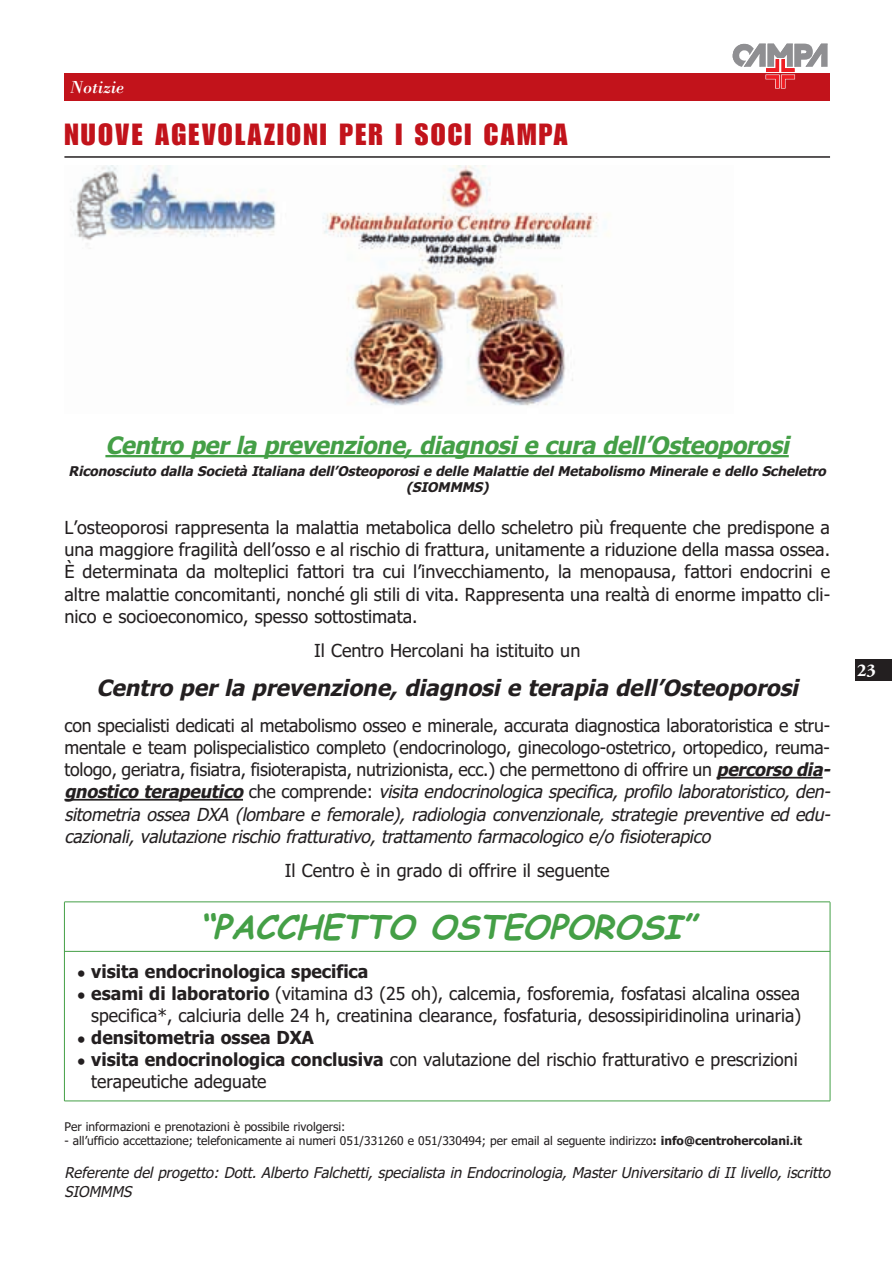
<style>
.page{position:relative;width:892px;height:1263px;background:#fff}
.page>*{position:absolute;margin:0;border:0;box-sizing:border-box;transform-origin:0 0}
.t1{font:italic 700 33px "Comic Sans MS";color:#449f46}
.t2{font:30px "Impact LT Std";letter-spacing:.07em;color:#c2131b}
.t3{font:italic 24px "Tahoma Bold OTF";color:#449f46}
.t4{font:italic 22.5px "Tahoma Bold OTF";color:#231f20}
.t5{font:18px/22px "Tahoma";color:#231f20}
.t6{font:18px "Tahoma Bold OTF";color:#231f20}
.t7{font:italic 18px "Bodoni Std";color:#fff}
.t8{font:700 18px "Adobe Garamond Pro";color:#fff}
.t9{font:italic 15px/18.5px "Tahoma";color:#231f20}
.t10{font:italic 13.5px/16.6px "Tahoma Bold OTF";color:#231f20;text-align:center}
.t11{font:12px "Tahoma";color:#231f20}
.s1{font-family:"Tahoma Bold OTF";font-style:italic}
.s2{font-style:italic}
.s3{font-size:13.5px}
.s4{font-family:"Tahoma Bold OTF";font-size:13.5px}
.s5{font-family:"Tahoma Bold OTF"}
</style>
<div class="page">
<div style="left:855px;top:660px;width:37px;height:21px;background:#231f20"></div>
<hr style="left:64px;top:156px;width:766px;height:2px;background:#231f20">
<hr style="left:105px;top:455px;width:683px;height:2px;background:#449f46">
<hr style="left:716px;top:777px;width:106px;height:2px;background:#231f20">
<hr style="left:64px;top:799px;width:179px;height:2px;background:#231f20">
<div style="left:64px;top:74px;width:766px;height:27px;background:#c2131b"></div>
<svg style="left:732px;top:44px;width:96px;height:45px"></svg>
<img style="left:70px;top:165px;width:539px;height:241px">
<hr style="left:64px;top:901px;width:766px;height:1px;background:#449f46">
<hr style="left:64px;top:951px;width:766px;height:1px;background:#449f46">
<hr style="left:64px;top:1100px;width:766px;height:1px;background:#449f46">
<hr style="left:64px;top:902px;width:1px;height:199px;background:#449f46">
<hr style="left:829px;top:902px;width:1px;height:199px;background:#449f46">
<p class="t7" style="left:70px;top:81px;width:55px">Notizie</p>
<h2 class="t2" style="left:64px;top:124px;width:505px">NUOVE AGEVOLAZIONI PER I SOCI CAMPA</h2>
<h3 class="t3" style="left:105px;top:436px;width:690px">Centro per la prevenzione, diagnosi e cura dell’Osteoporosi</h3>
<p class="t10" style="left:69px;top:464px;width:761px">Riconosciuto dalla Società Italiana dell’Osteoporosi e delle Malattie del Metabolismo Minerale e dello Scheletro (SIOMMMS)</p>
<p class="t5" style="left:64px;top:518px;width:767px;text-align:justify">L’osteoporosi rappresenta la malattia metabolica dello scheletro più frequente che predispone a una maggiore fragilità dell’osso e al rischio di frattura, unitamente a riduzione della massa ossea.<br>È determinata da molteplici fattori tra cui l’invecchiamento, la menopausa, fattori endocrini e altre malattie concomitanti, nonché gli stili di vita. Rappresenta una realtà di enorme impatto cli&shy;nico e socioeconomico, spesso sottostimata.</p>
<p class="t5" style="left:314px;top:641px;width:268px">Il Centro Hercolani ha istituito un</p>
<p class="t4" style="left:96px;top:678px;width:707px">Centro per la prevenzione, diagnosi e terapia dell’Osteoporosi</p>
<p class="t5" style="left:64px;top:716px;width:770px">con specialisti dedicati al metabolismo osseo e minerale, accurata diagnostica laboratoristica e stru&shy;mentale e team polispecialistico completo (endocrinologo, ginecologo-ostetrico, ortopedico, reuma&shy;tologo, geriatra, fisiatra, fisioterapista, nutrizionista, ecc.) che permettono di offrire un <span class="s1">percorso dia&shy;gnostico terapeutico</span> c h e c o m p r e n d e : <span class="s2">visita endocrinologica specifica, profilo laboratoristico, den&shy;sitometria ossea DXA (lombare e femorale), radiologia convenzionale, strategie preventive ed edu&shy;cazionali, valutazione rischio fratturativo, trattamento farmacologico e/o fisioterapico</span></p>
<p class="t5" style="left:285px;top:861px;width:326px">Il Centro è in grado di offrire il seguente</p>
<h1 class="t1" style="left:199px;top:908px;width:503px">“PACCHETTO OSTEOPOROSI”</h1>
<p class="t6" style="left:77px;top:964px;width:293px"><span class="s3">•</span> visita endocrinologica specifica</p>
<p class="t5" style="left:77px;top:984px;width:725px;text-align:right"><span class="s4">•</span> <span class="s5">esami di laboratorio</span> (vitamina d3 (25 oh), calcemia, fosforemia, fosfatasi alcalina ossea specifica*, calciuria delle 24 h, creatinina clearance, fosfaturia, desossipiridinolina urinaria)</p>
<p class="t6" style="left:77px;top:1030px;width:238px"><span class="s3">•</span> densitometria ossea DXA</p>
<p class="t5" style="left:91px;top:1050px;width:708px;text-indent:-14px"><span class="s4">•</span> <span class="s5">visita endocrinologica conclusiva</span> con valutazione del rischio fratturativo e prescrizioni terapeutiche adeguate</p>
<p class="t11" style="left:64px;top:1122px;width:282px">Per informazioni e prenotazioni è possibile rivolgersi:</p>
<p class="t11" style="left:64px;top:1136px;width:739px">- all’ufficio accettazione; telefonicamente ai numeri 051/331260 e 051/330494; per email al seguente indirizzo<span class="s5">: info@centrohercolani.it</span></p>
<p class="t9" style="left:64px;top:1165px;width:770px">Referente del progetto: Dott. Alberto Falchetti, specialista in Endocrinologia, Master Universitario di II livello, iscritto<br>SIOMMMS</p>
<p class="t8" style="left:857px;top:659px;width:20px">23</p>
</div>
